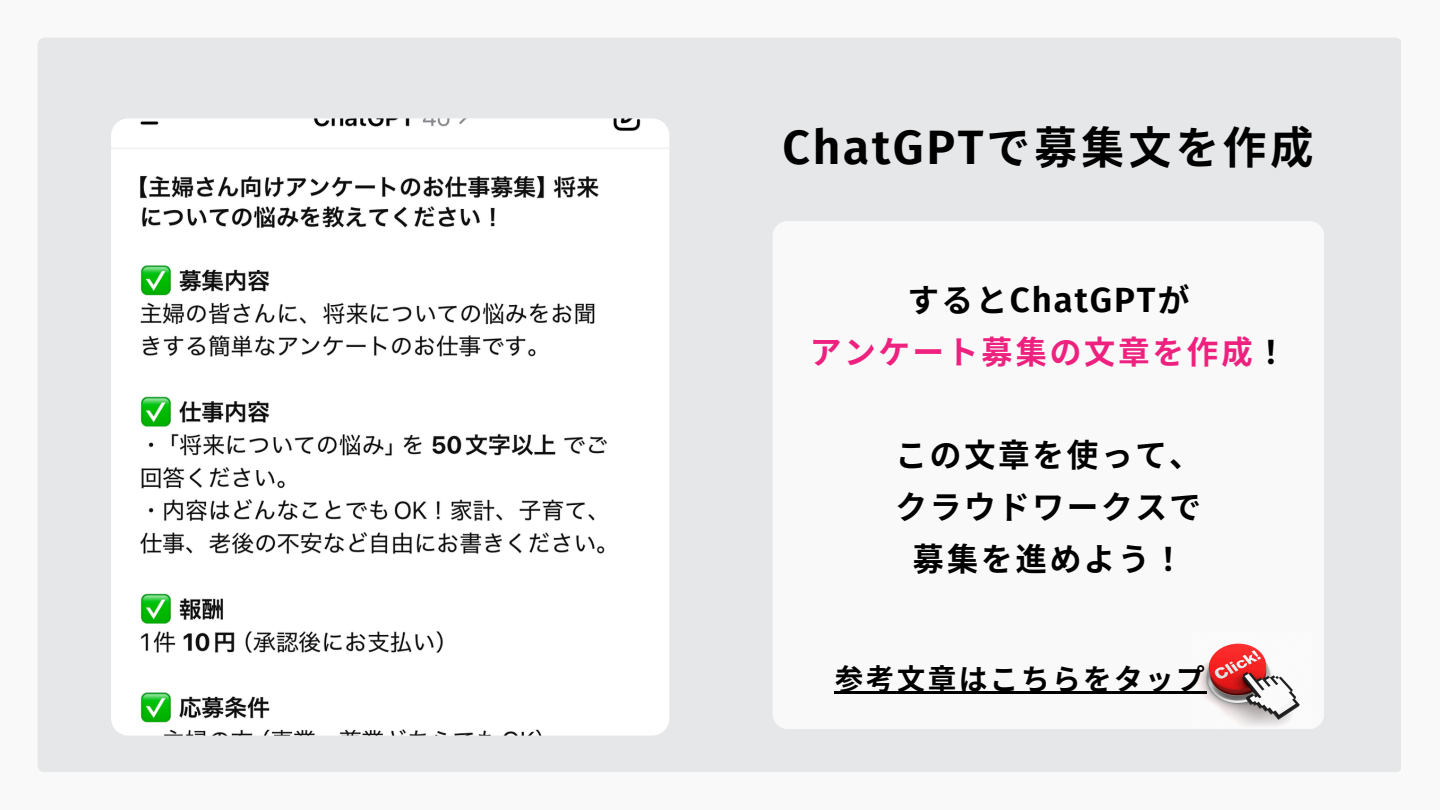
<style>
.page{position:relative;width:1440px;height:810px;background:#f9f9f9}
.page>*{position:absolute;margin:0;border:0;box-sizing:border-box;transform-origin:0 0}
.t1{font:700 44.6px "Glow Sans J";letter-spacing:.06em;color:#000}
.t2{font:700 32.4px "Glow Sans J";letter-spacing:.06em;color:#000}
.t3{font:700 32.4px "Glow Sans J";letter-spacing:.06em;color:#ee217f}
.t4{font:700 29.3px "Glow Sans J";letter-spacing:.06em;color:#000}
.s1{color:#000}
</style>
<div class="page">
<div style="left:38px;top:38px;width:1363px;height:734px;background:#e5e7e9"></div>
<img style="left:111px;top:118px;width:558px;height:618px">
<div style="left:773px;top:221px;width:551px;height:508px;background:#f9f9f9;border-radius:15px"></div>
<img style="left:1193px;top:643px;width:107px;height:83px">
<hr style="left:834px;top:691px;width:373px;height:2px;background:#000">
<p class="t1" style="left:783px;top:112px;width:533px">ChatGPTで募集文を作成</p>
<p class="t2" style="left:907px;top:274px;width:284px">するとChatGPTが</p>
<p class="t3" style="left:810px;top:326px;width:479px">アンケート募集の文章を作成<span class="s1">！</span></p>
<h1 class="t2" style="left:895px;top:430px;width:308px">この文章を使って、</h1>
<p class="t2" style="left:895px;top:481px;width:308px">クラウドワークスで</p>
<p class="t2" style="left:912px;top:533px;width:274px">募集を進めよう！</p>
<p class="t4" style="left:834px;top:656px;width:372px">参考文章はこちらをタップ</p>
</div>
